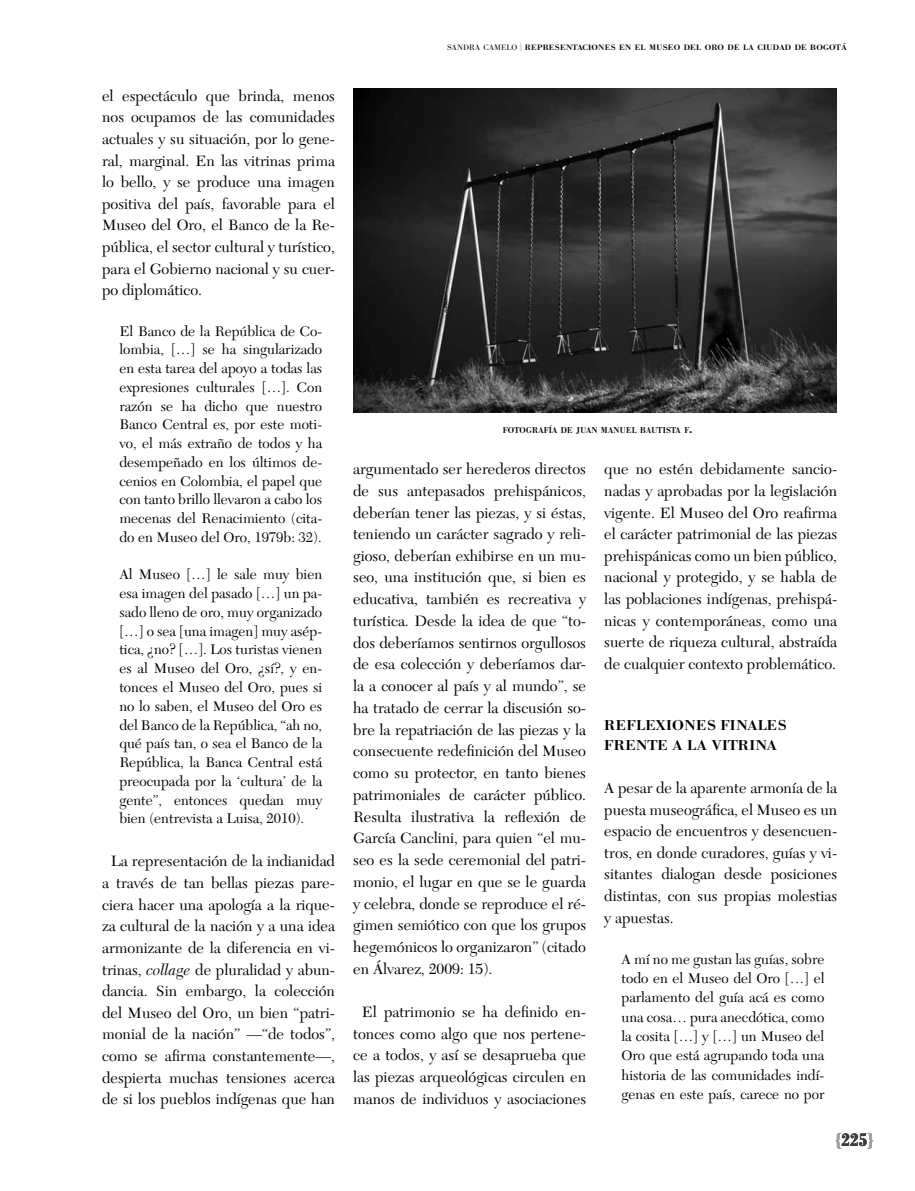
<style>
.page{position:relative;width:915px;height:1191px;background:#fff}
.page>*{position:absolute;margin:0;border:0;box-sizing:border-box;transform-origin:0 0}
.t1{font:700 condensed 18px "Bodoni BE";color:#3e3d40}
.t2{font:15.6px/21.6px "New Caledonia";color:#000;text-align:justify}
.t3{font:14.55px/18.8px "New Caledonia";color:#000;text-align:justify}
.t4{font:500 14.1px/19.5px "Bodoni BE";letter-spacing:.02em;color:#000;scale:1.09 1}
.t5{font:500 8.4px "Bodoni BE";color:#000}
.t6{font:500 7.8px "Bodoni BE";letter-spacing:.02em;color:#000;scale:1.09 1}
.s1{font-style:italic}
.s2{font-weight:300}
.s3{font-weight:300;font-size:8.25px}
.s4{font-size:12px}
.s5{color:#9c9e9f}
</style>
<div class="page">
<img style="left:353px;top:89px;width:483px;height:323px">
<p class="t2" style="left:102px;top:85px;width:234px">el espectáculo que brinda, menos nos ocupamos de las comunidades actuales y su situación, por lo gene&shy;ral, marginal. En las vitrinas prima lo bello, y se produce una imagen positiva del país, favorable para el Museo del Oro, el Banco de la Re&shy;pública, el sector cultural y turístico, para el Gobierno nacional y su cuer&shy;po diplomático.</p>
<p class="t3" style="left:119px;top:322px;width:204px">El Banco de la República de Co&shy;lombia, […] se ha singularizado en esta tarea del apoyo a todas las expresiones culturales […]. Con razón se ha dicho que nuestro Banco Central es, por este moti&shy;vo, el más extraño de todos y ha desempeñado en los últimos de&shy;cenios en Colombia, el papel que con tanto brillo llevaron a cabo los mecenas del Renacimiento (cita&shy;do en Museo del Oro, 1979b: 32).</p>
<p class="t3" style="left:119px;top:565px;width:204px">Al Museo […] le sale muy bien esa imagen del pasado […] un pa&shy;sado lleno de oro, muy organizado […] o sea [una imagen] muy asép&shy;tica, ¿no? […]. Los turistas vienen es al Museo del Oro, ¿sí?, y en&shy;tonces el Museo del Oro, pues si no lo saben, el Museo del Oro es del Banco de la República, “ah no, qué país tan, o sea el Banco de la República, la Banca Central está preocupada por la ‘cultura’ de la gente”, entonces quedan muy bien (entrevista a Luisa, 2010).</p>
<p class="t2" style="left:102px;top:851px;width:234px;text-align:center">La representación de la indianidad a través de tan bellas piezas pare&shy;ciera hacer una apología a la rique&shy;za cultural de la nación y a una idea armonizante de la diferencia en vi&shy;trinas, <span class="s1">collage</span> de pluralidad y abun&shy;dancia. Sin embargo, la colección del Museo del Oro, un bien “patri&shy;monial de la nación” —“de todos”, como se afirma constantemente—, despierta muchas tensiones acerca de si los pueblos indígenas que han</p>
<p class="t6" style="left:447px;top:43px;width:368px"><span class="s2">SANDRA CAMELO</span> <span class="s3">|</span> REPRESENTACIONES EN EL MUSEO DEL ORO DE LA CIUDAD DE BOGOTÁ</p>
<p class="t5" style="left:502px;top:426px;width:191px">FOTOGRAFÍA DE JUAN MANUEL BAUTISTA F<span class="s4">.</span></p>
<p class="t2" style="left:353px;top:459px;width:234px">argumentado ser herederos directos de sus antepasados prehispánicos, deberían tener las piezas, y si éstas, teniendo un carácter sagrado y reli&shy;gioso, deberían exhibirse en un mu&shy;seo, una institución que, si bien es educativa, también es recreativa y turística. Desde la idea de que “to&shy;dos deberíamos sentirnos orgullosos de esa colección y deberíamos dar&shy;la a conocer al país y al mundo”, se ha tratado de cerrar la discusión so&shy;bre la repatriación de las piezas y la consecuente redefinición del Museo como su protector, en tanto bienes patrimoniales de carácter público.<br>Resulta ilustrativa la reflexión de García Canclini, para quien “el mu&shy;seo es la sede ceremonial del patri&shy;monio, el lugar en que se le guarda y celebra, donde se reproduce el ré&shy;gimen semiótico con que los grupos hegemónicos lo organizaron” (citado en Álvarez, 2009: 15).</p>
<p class="t2" style="left:353px;top:1001px;width:234px;text-align:center">El patrimonio se ha definido en&shy;tonces como algo que nos pertene&shy;ce a todos, y así se desaprueba que las piezas arqueológicas circulen en manos de individuos y asociaciones</p>
<p class="t2" style="left:604px;top:459px;width:234px">que no estén debidamente sancio&shy;nadas y aprobadas por la legislación vigente. El Museo del Oro reafirma el carácter patrimonial de las piezas prehispánicas como un bien público, nacional y protegido, y se habla de las poblaciones indígenas, prehispá&shy;nicas y contemporáneas, como una suerte de riqueza cultural, abstraída de cualquier contexto problemático.</p>
<p class="t4" style="left:604px;top:716px;width:169px">REFLEXIONES FINALES<br>FRENTE A LA VITRINA</p>
<p class="t2" style="left:604px;top:777px;width:234px">A pesar de la aparente armonía de la puesta museográfica, el Museo es un espacio de encuentros y desencuen&shy;tros, en donde curadores, guías y vi&shy;sitantes dialogan desde posiciones distintas, con sus propias molestias y apuestas.</p>
<p class="t3" style="left:621px;top:949px;width:204px;line-height:19.4px">A mí no me gustan las guías, sobre todo en el Museo del Oro […] el parlamento del guía acá es como una cosa… pura anecdótica, como la cosita […] y […] un Museo del Oro que está agrupando toda una historia de las comunidades indí&shy;genas en este país, carece no por</p>
<p class="t1" style="left:834px;top:1129px;width:40px"><span class="s5">{</span>225<span class="s5">}</span></p>
</div>
